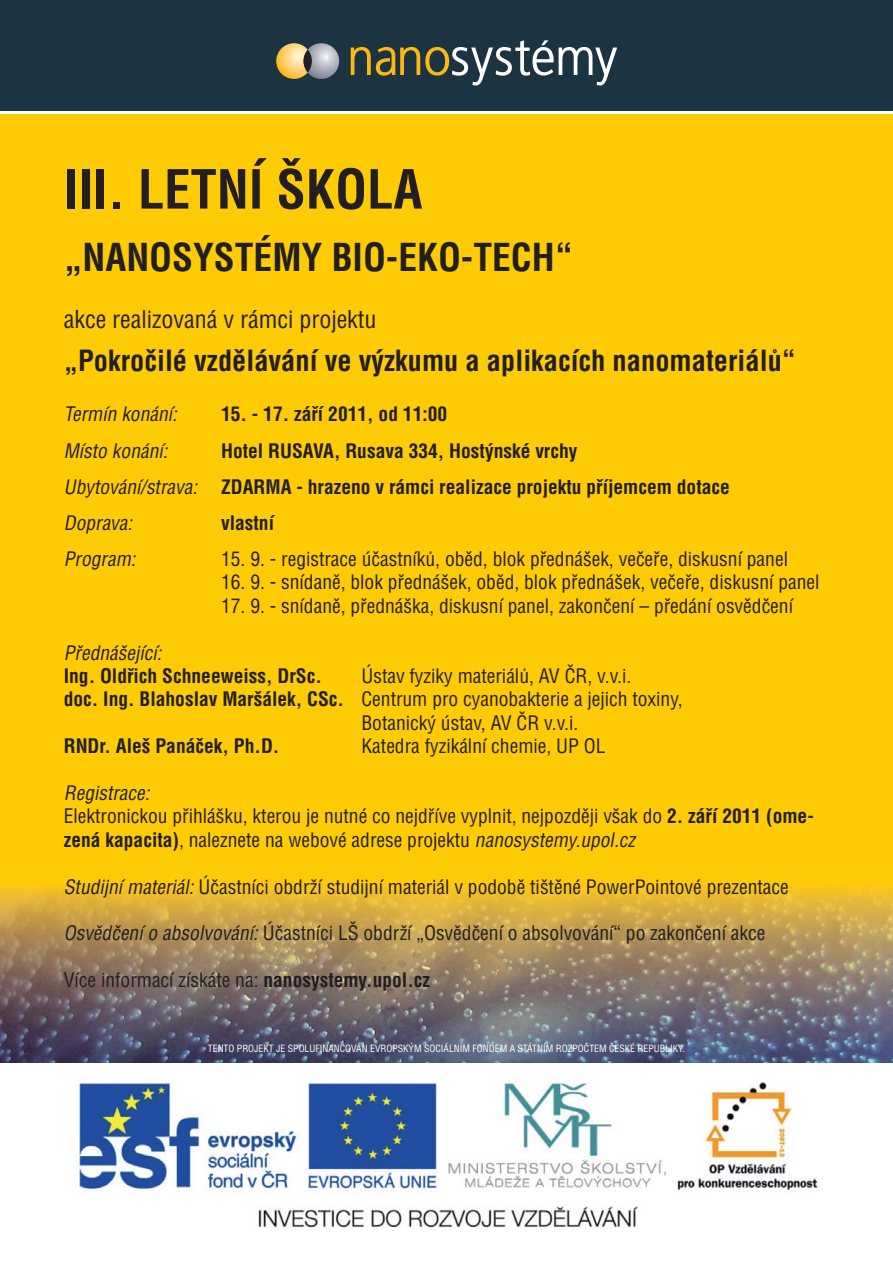
<style>
.page{position:relative;width:893px;height:1263px;background:#fff}
.page>*{position:absolute;margin:0;border:0;box-sizing:border-box;transform-origin:0 0}
.t1{font:700 52.5px "Switzerland Condensed";color:#231f20}
.t2{font:700 37.5px "Switzerland Condensed";color:#231f20}
.t3{font:700 28.5px "Switzerland Condensed";color:#231f20}
.t4{font:24px "Switzerland Condensed";color:#231f20}
.t5{font:19.5px/23.4px "Switzerland Condensed";color:#231f20}
.t6{font:700 19.5px/36.2px "Switzerland Condensed";color:#231f20}
.t7{font:italic 19.5px "Switzerland Condensed";color:#231f20}
.t8{font:9.75px "Switzerland Condensed";color:#fff}
.s1{font-weight:400;font-style:italic}
.s2{font-weight:700}
.s3{font-style:italic}
</style>
<div class="page">
<div style="left:0;top:115px;width:893px;height:1148px;background:#ffcb04"></div>
<img style="left:0;top:884px;width:893px;height:179px">
<div style="left:0;top:0;width:893px;height:111px;background:#1c3442"></div>
<svg style="left:276px;top:43px;width:36px;height:36px"></svg>
<svg style="left:303px;top:43px;width:36px;height:36px"></svg>
<svg style="left:303px;top:50px;width:9px;height:23px"></svg>
<svg style="left:351px;top:40px;width:266px;height:45px"></svg>
<div style="left:0;top:1063px;width:893px;height:200px;background:#fff"></div>
<img style="left:77px;top:1082px;width:741px;height:146px">
<h1 class="t1" style="left:64px;top:171px;width:360px">III. LETNÍ ŠKOLA</h1>
<h2 class="t2" style="left:64px;top:244px;width:511px">„NANOSYSTÉMY BIO-EKO-TECH“</h2>
<p class="t4" style="left:64px;top:311px;width:314px">akce realizovaná v rámci projektu</p>
<h3 class="t3" style="left:64px;top:351px;width:734px">„Pokročilé vzdělávání ve výzkumu a aplikacích nanomateriálů“</h3>
<p class="t7" style="left:64px;top:407px;width:115px">Termín konání:</p>
<p class="t6" style="left:221px;top:399px;width:228px">15. - 17. září 2011, od 11:00</p>
<p class="t7" style="left:64px;top:444px;width:105px">Místo konání:</p>
<p class="t6" style="left:64px;top:435px;width:668px;text-indent:157px">Hotel RUSAVA, Rusava 334, Hostýnské vrchy<br><span class="s1">Ubytování/strava:</span> ZDARMA - hrazeno v rámci realizace projektu příjemcem dotace<br><span class="s1">Doprava:</span></p>
<p class="t6" style="left:221px;top:507px;width:54px">vlastní</p>
<p class="t7" style="left:64px;top:552px;width:73px">Program:</p>
<p class="t5" style="left:221px;top:550px;width:568px">15. 9. - registrace účastníků, oběd, blok přednášek, večeře, diskusní panel</p>
<p class="t5" style="left:221px;top:573px;width:600px">16. 9. - snídaně, blok přednášek, oběd, blok přednášek, večeře, diskusní panel</p>
<p class="t5" style="left:221px;top:596px;width:573px">17. 9. - snídaně, přednáška, diskusní panel, zakončení – předání osvědčení</p>
<p class="t7" style="left:64px;top:646px;width:99px">Přednášející:</p>
<p class="t6" style="left:64px;top:660px;width:260px">Ing. Oldřich Schneeweiss, DrSc.</p>
<p class="t5" style="left:361px;top:667px;width:271px">Ústav fyziky materiálů, AV ČR, v.v.i.</p>
<p class="t5" style="left:64px;top:690px;width:620px"><span class="s2">doc. Ing. Blahoslav Maršálek, CSc.</span> Centrum pro cyanobakterie a jejich toxiny,</p>
<p class="t5" style="left:361px;top:713px;width:218px">Botanický ústav, AV ČR v.v.i.</p>
<p class="t6" style="left:64px;top:730px;width:217px">RNDr. Aleš Panáček, Ph.D.</p>
<p class="t5" style="left:361px;top:737px;width:246px">Katedra fyzikální chemie, UP OL</p>
<p class="t5" style="left:64px;top:784px;width:751px"><span class="s3">Registrace:<br></span>Elektronickou přihlášku, kterou je nutné co nejdříve vyplnit, nejpozději však do <span class="s2">2. září 2011 (ome&shy;zená kapacita)</span>, naleznete na webové adrese projektu <span class="s3">nanosystemy.upol.cz</span></p>
<p class="t5" style="left:64px;top:877px;width:727px"><span class="s3">Studijní materiál:</span> Účastníci obdrží studijní materiál v podobě tištěné PowerPointové prezentace</p>
<p class="t5" style="left:64px;top:924px;width:703px"><span class="s3">Osvědčení o absolvování:</span> Účastníci LŠ obdrží „Osvědčení o absolvování“ po zakončení akce</p>
<p class="t5" style="left:64px;top:971px;width:368px">Více informací získáte na: <span class="s2">nanosystemy.upol.cz</span></p>
<p class="t8" style="left:208px;top:1045px;width:479px">TENTO PROJEKT JE SPOLUFINANCOVÁN EVROPSKÝM SOCIÁLNÍM FONDEM A STÁTNÍM ROZPOČTEM ČESKÉ REPUBLIKY.</p>
</div>
